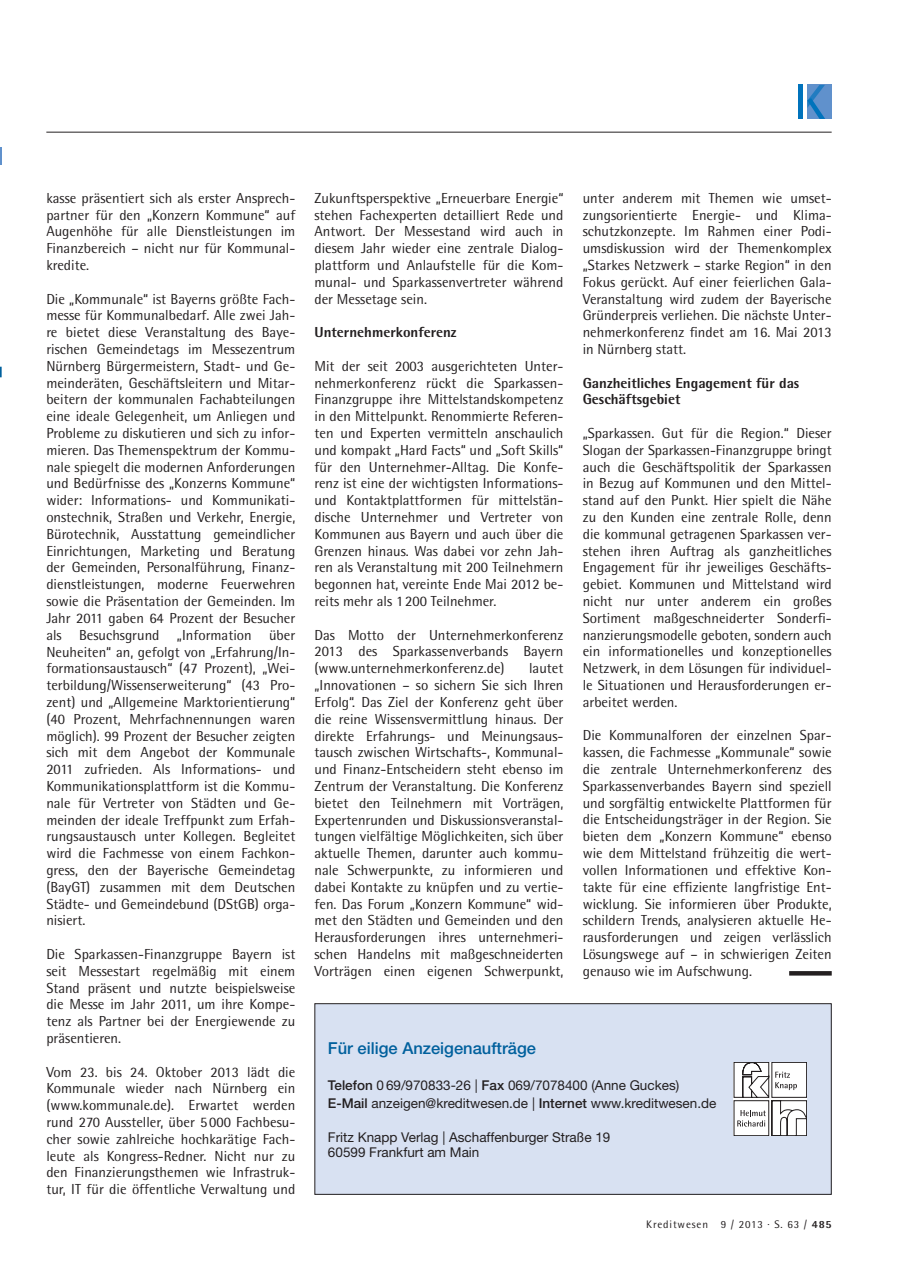
<style>
.page{position:relative;width:898px;height:1274px;background:#fff}
.page>*{position:absolute;margin:0;border:0;box-sizing:border-box;transform-origin:0 0}
.t1{font:500 16.5px "Helvetica Neue";color:#00609d}
.t2{font:14.55px/16.8px "Rotis Semi Sans";color:#231f20;text-align:justify}
.t3{font:800 14.55px/16.8px "Rotis Semi Sans";color:#231f20}
.t4{font:13.5px/17.2px "Helvetica Neue";color:#231f20}
.t5{font:10.95px "Rotis Semi Sans";letter-spacing:.08em;color:#231f20}
.s1{font-weight:500}
.s2{font-weight:800}
</style>
<div class="page">
<hr style="left:46px;top:132px;width:785px;height:1px;background:#231f20">
<div style="left:807px;top:85px;width:24px;height:34px;background:#6091cc"></div>
<div style="left:797px;top:85px;width:5px;height:34px;background:#0073bc"></div>
<svg style="left:807px;top:85px;width:17px;height:34px"></svg>
<svg style="left:0;top:367px;width:2px;height:10px"></svg>
<svg style="left:0;top:148px;width:2px;height:17px"></svg>
<div style="left:788px;top:971px;width:43px;height:5px;background:#231f20"></div>
<div style="left:315px;top:1004px;width:515px;height:190px;background:#d8e1f2"></div>
<div style="left:314px;top:1003px;width:517px;height:192px;border:1px solid #231f20"></div>
<svg style="left:733px;top:1062px;width:73px;height:74px;background:#d5d4d4"></svg>
<p class="t2" style="left:46px;top:189px;width:250px">kasse präsentiert sich als erster Ansprech&shy;partner für den „Konzern Kommune“ auf Augenhöhe für alle Dienstleistungen im Finanzbereich – nicht nur für Kommunal&shy;kredite.</p>
<p class="t2" style="left:46px;top:290px;width:250px">Die „Kommunale“ ist Bayerns größte Fach&shy;messe für Kommunalbedarf. Alle zwei Jah&shy;re bietet diese Veranstaltung des Baye&shy;rischen Gemeindetags im Messezentrum Nürnberg Bürgermeistern, Stadt- und Ge&shy;meinderäten, Geschäftsleitern und Mitar&shy;beitern der kommunalen Fachabteilungen eine ideale Gelegenheit, um Anliegen und Probleme zu diskutieren und sich zu infor&shy;mieren. Das Themenspektrum der Kommu&shy;nale spiegelt die modernen Anforderungen und Bedürfnisse des „Konzerns Kommune“ wider: Informations- und Kommunikati&shy;onstechnik, Straßen und Verkehr, Energie, Bürotechnik, Ausstattung gemeindlicher Einrichtungen, Marketing und Beratung der Gemeinden, Personalführung, Finanz&shy;dienstleistungen, moderne Feuerwehren sowie die Präsentation der Gemeinden. Im Jahr 2011 gaben 64 Prozent der Besucher als Besuchsgrund „Information über Neuheiten“ an, gefolgt von „Erfahrung/In&shy;formationsaustausch“ (47 Prozent), „Wei&shy;terbildung/Wissenserweiterung“ (43 Pro&shy;zent) und „Allgemeine Marktorientierung“ (40 Prozent, Mehrfachnennungen waren möglich). 99 Prozent der Besucher zeigten sich mit dem Angebot der Kommunale 2011 zufrieden. Als Informations- und Kommunikationsplattform ist die Kommu&shy;nale für Vertreter von Städten und Ge&shy;meinden der ideale Treffpunkt zum Erfah&shy;rungsaustausch unter Kollegen. Begleitet wird die Fachmesse von einem Fachkon&shy;gress, den der Bayerische Gemeindetag (BayGT) zusammen mit dem Deutschen Städte- und Gemeindebund (DStGB) orga&shy;nisiert.</p>
<p class="t2" style="left:46px;top:946px;width:250px">Die Sparkassen-Finanzgruppe Bayern ist seit Messestart regelmäßig mit einem Stand präsent und nutzte beispielsweise die Messe im Jahr 2011, um ihre Kompe&shy;tenz als Partner bei der Energiewende zu präsentieren.</p>
<p class="t2" style="left:46px;top:1063px;width:250px">Vom 23. bis 24. Oktober 2013 lädt die Kommunale wieder nach Nürnberg ein (www.kommunale.de). Erwartet werden rund 270 Aussteller, über 5000 Fachbesu&shy;cher sowie zahlreiche hochkarätige Fach&shy;leute als Kongress-Redner. Nicht nur zu den Finanzierungsthemen wie Infrastruk&shy;tur, IT für die öffentliche Verwaltung und</p>
<p class="t2" style="left:314px;top:189px;width:250px">Zukunftsperspektive „Erneuerbare Energie“ stehen Fachexperten detailliert Rede und Antwort. Der Messestand wird auch in diesem Jahr wieder eine zentrale Dialog&shy;plattform und Anlaufstelle für die Kom&shy;munal- und Sparkassenvertreter während der Messetage sein.</p>
<p class="t3" style="left:314px;top:324px;width:143px">Unternehmerkonferenz</p>
<p class="t2" style="left:314px;top:357px;width:250px">Mit der seit 2003 ausgerichteten Unter&shy;nehmerkonferenz rückt die Sparkassen-Finanzgruppe ihre Mittelstandskompetenz in den Mittelpunkt. Renommierte Referen&shy;ten und Experten vermitteln anschaulich und kompakt „Hard Facts“ und „Soft Skills“ für den Unternehmer-Alltag. Die Konfe&shy;renz ist eine der wichtigsten Informations&shy;und Kontaktplattformen für mittelstän&shy;dische Unternehmer und Vertreter von Kommunen aus Bayern und auch über die Grenzen hinaus. Was dabei vor zehn Jah&shy;ren als Veranstaltung mit 200 Teilnehmern begonnen hat, vereinte Ende Mai 2012 be&shy;reits mehr als 1200 Teilnehmer.</p>
<p class="t2" style="left:314px;top:626px;width:250px">Das Motto der Unternehmerkonferenz 2013 des Sparkassenverbands Bayern (www.unternehmerkonferenz.de)</p>
<p class="t2" style="left:314px;top:660px;width:250px;text-indent:214px">lautet „Innovationen – so sichern Sie sich Ihren Erfolg“. Das Ziel der Konferenz geht über die reine Wissensvermittlung hinaus. Der direkte Erfahrungs- und Meinungsaus&shy;tausch zwischen Wirtschafts-, Kommunal&shy;und Finanz-Entscheidern steht ebenso im Zentrum der Veranstaltung. Die Konferenz bietet den Teilnehmern mit Vorträgen, Expertenrunden und Diskussionsveranstal&shy;tungen vielfältige Möglichkeiten, sich über aktuelle Themen, darunter auch kommu&shy;nale Schwerpunkte, zu informieren und dabei Kontakte zu knüpfen und zu vertie&shy;fen. Das Forum „Konzern Kommune“ wid&shy;met den Städten und Gemeinden und den Herausforderungen ihres unternehmeri&shy;schen Handelns mit maßgeschneiderten Vorträgen einen eigenen Schwerpunkt,</p>
<p class="t2" style="left:582px;top:189px;width:250px">unter anderem mit Themen wie umset&shy;zungsorientierte Energie- und Klima&shy;schutzkonzepte. Im Rahmen einer Podi&shy;umsdiskussion wird der Themenkomplex „Starkes Netzwerk – starke Region“ in den Fokus gerückt. Auf einer feierlichen Gala-Veranstaltung wird zudem der Bayerische Gründerpreis verliehen. Die nächste Unter&shy;nehmerkonferenz findet am 16. Mai 2013 in Nürnberg statt.</p>
<p class="t3" style="left:582px;top:374px;width:218px">Ganzheitliches Engagement für das<br>Geschäftsgebiet</p>
<p class="t2" style="left:582px;top:425px;width:250px">„Sparkassen. Gut für die Region.“ Dieser Slogan der Sparkassen-Finanzgruppe bringt auch die Geschäftspolitik der Sparkassen in Bezug auf Kommunen und den Mittel&shy;stand auf den Punkt. Hier spielt die Nähe zu den Kunden eine zentrale Rolle, denn die kommunal getragenen Sparkassen ver&shy;stehen ihren Auftrag als ganzheitliches Engagement für ihr jeweiliges Geschäfts&shy;gebiet. Kommunen und Mittelstand wird nicht nur unter anderem ein großes Sortiment maßgeschneiderter Sonderfi&shy;nanzierungsmodelle geboten, sondern auch ein informationelles und konzeptionelles Netzwerk, in dem Lösungen für individuel&shy;le Situationen und Herausforderungen er&shy;arbeitet werden.</p>
<p class="t2" style="left:582px;top:727px;width:250px">Die Kommunalforen der einzelnen Spar&shy;kassen, die Fachmesse „Kommunale“ sowie die zentrale Unternehmerkonferenz des Sparkassenverbandes Bayern sind speziell und sorgfältig entwickelte Plattformen für die Entscheidungsträger in der Region. Sie bieten dem „Konzern Kommune“ ebenso wie dem Mittelstand frühzeitig die wert&shy;vollen Informationen und effektive Kon&shy;takte für eine effiziente langfristige Ent&shy;wicklung. Sie informieren über Produkte, schildern Trends, analysieren aktuelle He&shy;rausforderungen und zeigen verlässlich Lösungswege auf – in schwierigen Zeiten genauso wie im Aufschwung.</p>
<p class="t1" style="left:328px;top:1038px;width:209px">Für eilige Anzeigenaufträge</p>
<p class="t4" style="left:328px;top:1077px;width:390px"><span class="s1">Telefon</span> 0 69/970833-26 | <span class="s1">Fax</span> 069/7078400 (Anne Guckes)<br><span class="s1">E-Mail</span> anzeigen@kreditwesen.de | <span class="s1">Internet</span> www.kreditwesen.de</p>
<p class="t4" style="left:328px;top:1129px;width:284px;line-height:15px">Fritz Knapp Verlag | Aschaffenburger Straße 19<br>60599 Frankfurt am Main</p>
<p class="t5" style="left:646px;top:1218px;width:187px">Kreditwesen 9 / 2013 · S. 63 / <span class="s2">485</span></p>
</div>
